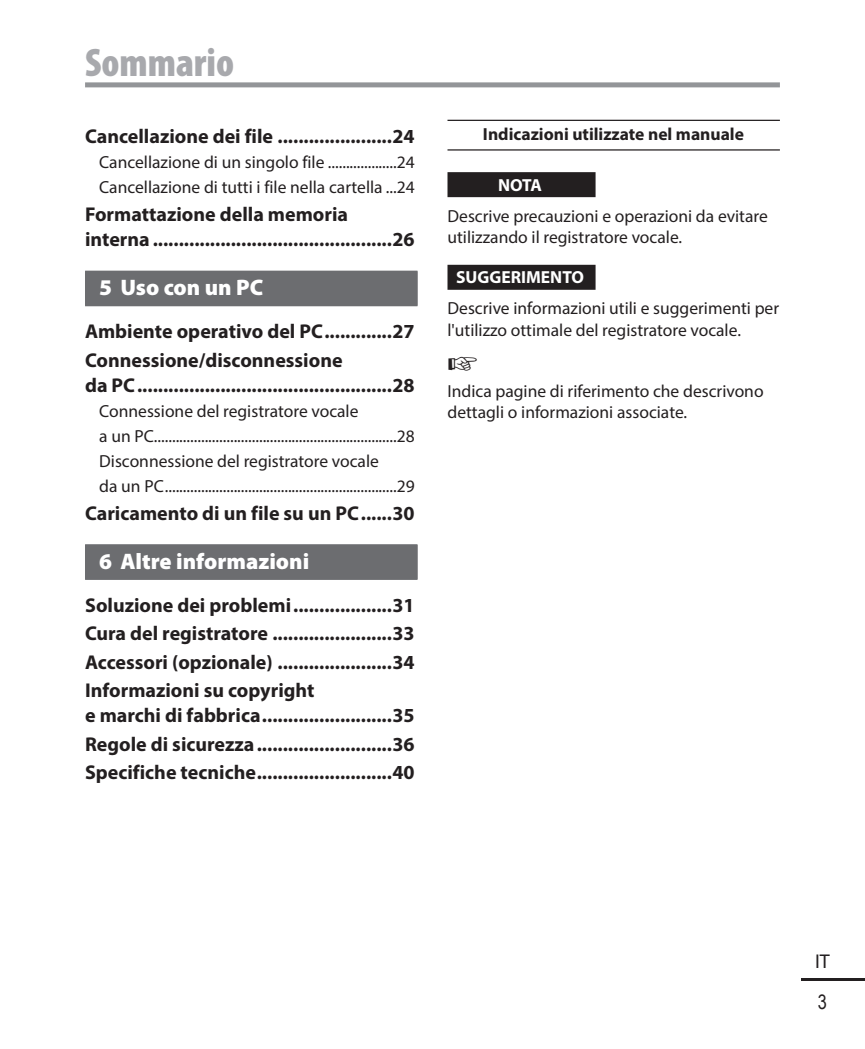
<style>
.page{position:relative;width:865px;height:1049px;background:#fff}
.page>*{position:absolute;margin:0;border:0;box-sizing:border-box;transform-origin:0 0}
.t1{font:900 condensed 40px "Myriad Pro";color:#a8a9ad}
.t2{font:900 22.5px "Myriad Pro";color:#fff}
.t3{font:700 20px/28.5px "Myriad Pro";color:#231f20}
.t4{font:20px "Myriad Pro";color:#231f20}
.t5{font:20px "Arial Narrow";color:#231f20}
.t6{font:17.5px/25px "Myriad Pro";color:#231f20}
.t7{font:700 17.5px "Myriad Pro";color:#231f20}
.t8{font:700 17.5px "Myriad Pro";color:#fff}
</style>
<div class="page">
<hr style="left:801px;top:978px;width:64px;height:3px;background:#231f20">
<div style="left:85px;top:82px;width:695px;height:5px;background:#939598"></div>
<div style="left:85px;top:271px;width:332px;height:35px;background:#6c6d70"></div>
<div style="left:85px;top:545px;width:332px;height:35px;background:#77787b"></div>
<div style="left:85px;top:544px;width:332px;height:35px;background:#6c6d70"></div>
<hr style="left:447px;top:120px;width:333px;height:1px;background:#231f20">
<hr style="left:447px;top:149px;width:333px;height:2px;background:#231f20">
<div style="left:447px;top:172px;width:148px;height:25px;background:#231f20"></div>
<div style="left:447px;top:265px;width:148px;height:25px;background:#231f20"></div>
<h1 class="t1" style="left:85px;top:37px;width:150px">Sommario</h1>
<p class="t3" style="left:85px;top:121px;width:331px">Cancellazione dei file ......................24</p>
<p class="t6" style="left:99px;top:149px;width:317px">Cancellazione di un singolo file ...................24<br>Cancellazione di tutti i file nella cartella ...24</p>
<p class="t3" style="left:85px;top:202px;width:331px;line-height:25px">Formattazione della memoria interna ..............................................26</p>
<p class="t2" style="left:99px;top:273px;width:165px">5 Uso con un PC</p>
<p class="t3" style="left:85px;top:316px;width:331px">Ambiente operativo del PC.............27<br>Connessione/disconnessione</p>
<p class="t3" style="left:85px;top:370px;width:331px">da PC.................................................28</p>
<p class="t6" style="left:99px;top:398px;width:317px">Connessione del registratore vocale<br>a un PC...................................................................28<br>Disconnessione del registratore vocale<br>da un PC................................................................29</p>
<p class="t3" style="left:85px;top:498px;width:331px">Caricamento di un file su un PC......30</p>
<p class="t2" style="left:99px;top:546px;width:211px">6 Altre informazioni</p>
<p class="t3" style="left:85px;top:590px;width:331px;text-align:justify">Soluzione dei problemi...................31<br>Cura del registratore .......................33<br>Accessori (opzionale) ......................34<br>Informazioni su copyright</p>
<p class="t3" style="left:85px;top:700px;width:331px;text-align:justify">e marchi di fabbrica.........................35<br>Regole di sicurezza..........................36<br>Specifiche tecniche..........................40</p>
<p class="t7" style="left:483px;top:123px;width:262px">Indicazioni utilizzate nel manuale</p>
<p class="t8" style="left:498px;top:173px;width:45px">NOTA</p>
<p class="t6" style="left:447px;top:205px;width:322px;line-height:21.2px">Descrive precauzioni e operazioni da evitare utilizzando il registratore vocale.</p>
<p class="t8" style="left:456px;top:266px;width:129px">SUGGERIMENTO</p>
<p class="t6" style="left:447px;top:298px;width:333px;line-height:21.2px">Descrive informazioni utili e suggerimenti per l'utilizzo ottimale del registratore vocale.</p>
<p class="t6" style="left:447px;top:380px;width:317px;line-height:21.2px">Indica pagine di riferimento che descrivono dettagli o informazioni associate.</p>
<p class="t4" style="left:815px;top:948px;width:16px">IT</p>
<p class="t5" style="left:817px;top:988px;width:11px">3</p>
</div>
